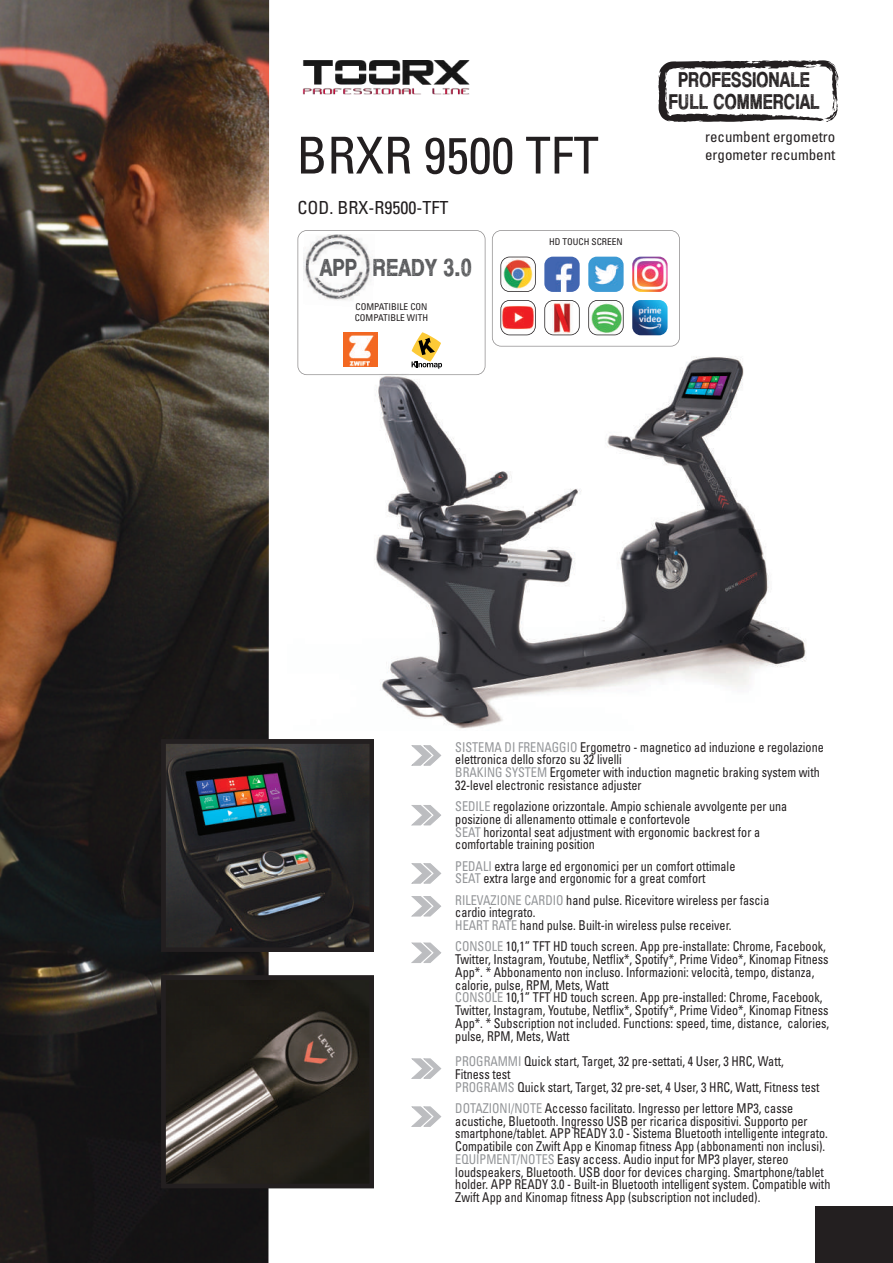
<style>
.page{position:relative;width:893px;height:1263px;background:#fff}
.page>*{position:absolute;margin:0;border:0;box-sizing:border-box;transform-origin:0 0}
.t1{font:condensed 50.85px "Univers LT Std";color:#231f20}
.t2{font:24.75px "Thissideup";color:#57585a}
.t3{font:21.45px/21.3px "Thissideup";color:#231f20;text-align:center;scale:.95 1}
.t4{font:condensed 18px "Univers LT Std";color:#231f20}
.t5{font:condensed 15px/18px "Univers LT Std";color:#231f20}
.t6{font:condensed 13.5px/12.8px "Univers LT Std";color:#231f20;scale:.9 1}
.t7{font:condensed 9.3px/11.2px "Univers LT Std";color:#231f20}
.s1{color:#939598}
</style>
<div class="page">
<img style="left:300px;top:328px;width:506px;height:401px">
<img style="left:0;top:0;width:269px;height:1263px">
<div style="left:815px;top:1206px;width:78px;height:57px;background:#231f20"></div>
<img style="left:302px;top:61px;width:168px;height:34px">
<svg style="left:411px;top:745px;width:31px;height:21px"></svg>
<div style="left:439px;top:765px;width:7px;height:7px;background:#fff"></div>
<svg style="left:411px;top:863px;width:31px;height:21px"></svg>
<div style="left:439px;top:883px;width:7px;height:7px;background:#fff"></div>
<svg style="left:411px;top:805px;width:30px;height:21px"></svg>
<div style="left:439px;top:824px;width:7px;height:8px;background:#fff"></div>
<svg style="left:411px;top:896px;width:30px;height:21px"></svg>
<div style="left:439px;top:915px;width:7px;height:8px;background:#fff"></div>
<svg style="left:411px;top:942px;width:31px;height:21px"></svg>
<div style="left:439px;top:962px;width:7px;height:7px;background:#fff"></div>
<svg style="left:411px;top:1058px;width:31px;height:21px"></svg>
<div style="left:439px;top:1078px;width:7px;height:7px;background:#fff"></div>
<svg style="left:411px;top:1106px;width:31px;height:21px"></svg>
<div style="left:439px;top:1126px;width:7px;height:7px;background:#fff"></div>
<img style="left:166px;top:744px;width:203px;height:203px">
<div style="left:161px;top:739px;width:213px;height:213px;border:4px solid #231f20"></div>
<img style="left:166px;top:980px;width:203px;height:203px">
<div style="left:161px;top:975px;width:213px;height:213px;border:4px solid #231f20"></div>
<div style="left:492px;top:230px;width:188px;height:117px;border:2px solid #231f20;border-radius:9px"></div>
<div style="left:297px;top:230px;width:188px;height:145px;border:2px solid #231f20;border-radius:9px"></div>
<img style="left:303px;top:235px;width:69px;height:66px">
<div style="left:343px;top:309px;width:108px;height:61px;background:#fff"></div>
<img style="left:343px;top:332px;width:35px;height:35px">
<svg style="left:412px;top:332px;width:30px;height:37px"></svg>
<img style="left:544px;top:257px;width:36px;height:35px;border-radius:9px">
<img style="left:588px;top:257px;width:36px;height:35px;border-radius:9px">
<img style="left:632px;top:257px;width:35px;height:35px;border-radius:9px">
<img style="left:545px;top:300px;width:34px;height:35px;border-radius:9px">
<div style="left:544px;top:300px;width:36px;height:35px;border:2px solid #231f20;border-radius:9px"></div>
<img style="left:632px;top:300px;width:35px;height:35px;border-radius:9px">
<img style="left:589px;top:300px;width:34px;height:35px;border-radius:9px">
<div style="left:588px;top:300px;width:36px;height:35px;border:2px solid #231f20;border-radius:9px"></div>
<img style="left:501px;top:301px;width:34px;height:34px;border-radius:9px">
<div style="left:500px;top:300px;width:36px;height:35px;border:2px solid #231f20;border-radius:9px"></div>
<img style="left:501px;top:257px;width:34px;height:35px;border-radius:9px">
<div style="left:500px;top:257px;width:36px;height:35px;border:2px solid #231f20;border-radius:9px"></div>
<svg style="left:658px;top:60px;width:180px;height:62px"></svg>
<h1 class="t1" style="left:296px;top:137px;width:304px">BRXR 9500 TFT</h1>
<h3 class="t4" style="left:298px;top:201px;width:152px">COD. BRX-R9500-TFT</h3>
<h2 class="t2" style="left:320px;top:255px;width:154px">APP READY 3.0</h2>
<p class="t7" style="left:355px;top:302px;width:75px">COMPATIBILE CON<br>COMPATIBLE WITH</p>
<p class="t7" style="left:549px;top:237px;width:75px">HD TOUCH SCREEN</p>
<h3 class="t3" style="left:668px;top:70px;width:161px">PROFESSIONALE<br>FULL COMMERCIAL</h3>
<p class="t5" style="left:705px;top:129px;width:132px">recumbent ergometro ergometer recumbent</p>
<p class="t6" style="left:455px;top:742px;width:411px"><span class="s1">SISTEMA DI FRENAGGIO</span> Ergometro - magnetico ad induzione e regolazione elettronica dello sforzo su 32 livelli<br><span class="s1">BRAKING SYSTEM</span> Ergometer with induction magnetic braking system with 32-level electronic resistance adjuster</p>
<p class="t6" style="left:455px;top:801px;width:370px"><span class="s1">SEDILE</span> regolazione orizzontale. Ampio schienale avvolgente per una posizione di allenamento ottimale e confortevole<br><span class="s1">SEAT</span> horizontal seat adjustment with ergonomic backrest for a comfortable training position</p>
<p class="t6" style="left:455px;top:861px;width:313px"><span class="s1">PEDALI</span> extra large ed ergonomici per un comfort ottimale<br><span class="s1">SEAT</span> extra large and ergonomic for a great comfort</p>
<p class="t6" style="left:455px;top:895px;width:350px"><span class="s1">RILEVAZIONE CARDIO</span> hand pulse. Ricevitore wireless per fascia cardio integrato.<br><span class="s1">HEART RATE</span> hand pulse. Built-in wireless pulse receiver.</p>
<p class="t6" style="left:455px;top:941px;width:417px"><span class="s1">CONSOLE</span> 10,1” TFT HD touch screen. App pre-installate: Chrome, Facebook, Twitter, Instagram, Youtube, Netflix*, Spotify*, Prime Video*, Kinomap Fitness App*. * Abbonamento non incluso. Informazioni: velocità, tempo, distanza, calorie, pulse, RPM, Mets, Watt<br><span class="s1">CONSOLE</span> 10,1” TFT HD touch screen. App pre-installed: Chrome, Facebook, Twitter, Instagram, Youtube, Netflix*, Spotify*, Prime Video*, Kinomap Fitness App*. * Subscription not included. Functions: speed, time, distance, calories, pulse, RPM, Mets, Watt</p>
<p class="t6" style="left:455px;top:1056px;width:406px"><span class="s1">PROGRAMMI</span> Quick start, Target, 32 pre-settati, 4 User, 3 HRC, Watt,<br>Fitness test<br><span class="s1">PROGRAMS</span> Quick start, Target, 32 pre-set, 4 User, 3 HRC, Watt, Fitness test</p>
<p class="t6" style="left:455px;top:1103px;width:418px"><span class="s1">DOTAZIONI/NOTE</span> Accesso facilitato. Ingresso per lettore MP3, casse acustiche, Bluetooth. Ingresso USB per ricarica dispositivi. Supporto per smartphone/tablet. APP READY 3.0 - Sistema Bluetooth intelligente integrato.<br>Compatibile con Zwift App e Kinomap fitness App (abbonamenti non inclusi).<br><span class="s1">EQUIPMENT/NOTES</span> Easy access. Audio input for MP3 player, stereo loudspeakers, Bluetooth. USB door for devices charging. Smartphone/tablet holder. APP READY 3.0 - Built-in Bluetooth intelligent system. Compatible with Zwift App and Kinomap fitness App (subscription not included).</p>
</div>
